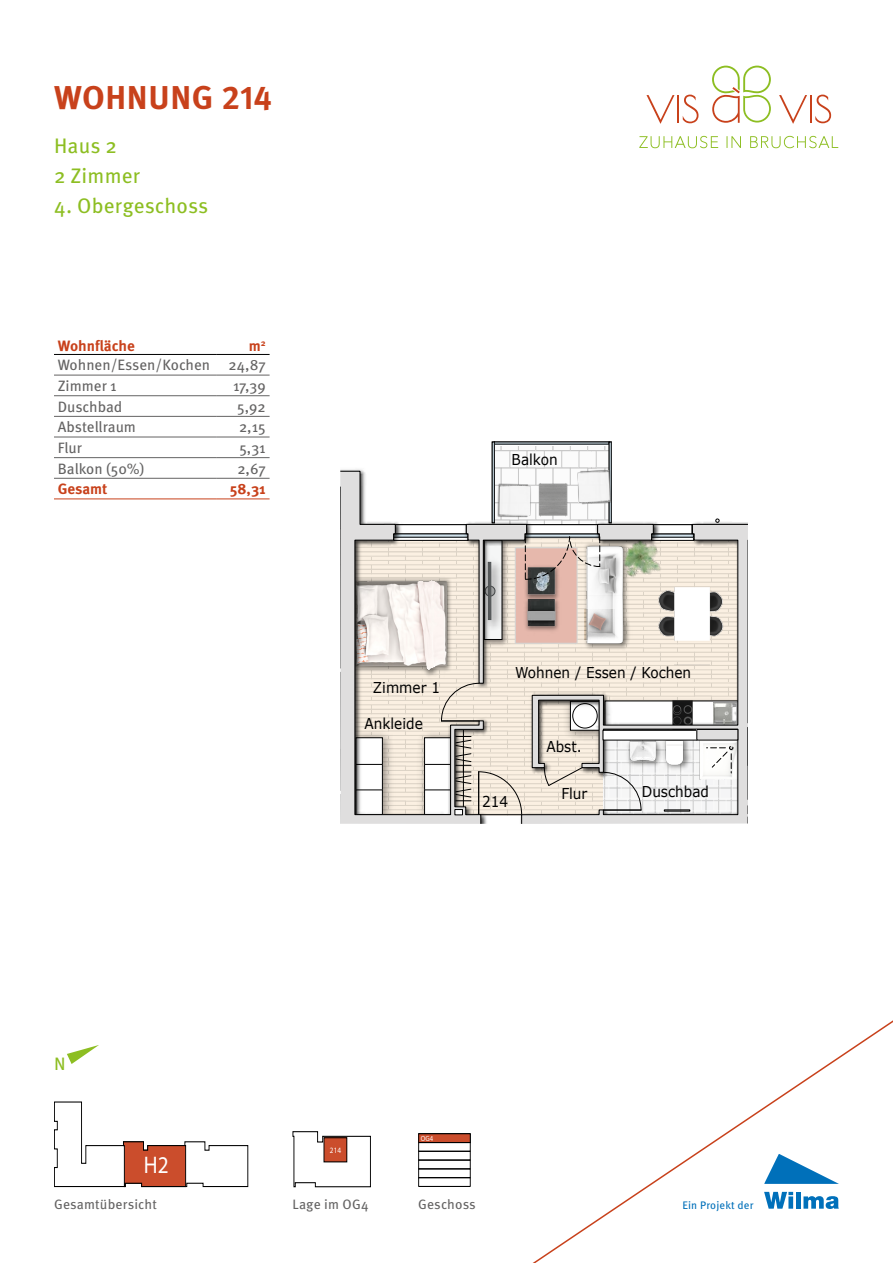
<style>
.page{position:relative;width:893px;height:1263px;background:#fff}
.page>*{position:absolute;margin:0;border:0;box-sizing:border-box;transform-origin:0 0}
.t1{font:700 33px "Meta Pro";letter-spacing:.015em;color:#c8411b}
.t2{font:24.15px "Myriad Pro";color:#fff;scale:.88 1}
.t3{font:21px/30px "Meta Pro";letter-spacing:.005em;color:#8dbe22}
.t4{font:18px "Meta Pro";color:#8dbe22}
.t5{font:15px/20.2px "Meta Pro";color:#646363;text-align:justify}
.t6{font:15px "Verdana";color:#000;scale:.91 1}
.t7{font:700 15px "Meta Pro";color:#c8411b}
.t8{font:13.65px "Meta Pro";letter-spacing:.015em;color:#646363}
.t9{font:10.95px "Meta Pro";letter-spacing:.015em;color:#0070ba}
.t10{font:8.1px "Myriad Pro";color:#fff;scale:.88 1}
.t11{font:7.5px "Myriad Pro";color:#fff;scale:.88 1}
.s1{font-weight:700;color:#c8411b}
</style>
<div class="page">
<svg style="left:340px;top:441px;width:408px;height:383px"></svg>
<svg style="left:418px;top:1020px;width:475px;height:243px"></svg>
<svg style="left:726px;top:136px;width:15px;height:12px"></svg>
<svg style="left:750px;top:136px;width:88px;height:12px"></svg>
<svg style="left:639px;top:136px;width:79px;height:12px"></svg>
<svg style="left:712px;top:66px;width:59px;height:57px"></svg>
<hr style="left:677px;top:95px;width:2px;height:28px;background:#c8411b">
<svg style="left:646px;top:95px;width:28px;height:29px"></svg>
<svg style="left:683px;top:95px;width:15px;height:28px"></svg>
<hr style="left:810px;top:95px;width:2px;height:28px;background:#c8411b">
<svg style="left:779px;top:95px;width:28px;height:29px"></svg>
<svg style="left:815px;top:95px;width:16px;height:28px"></svg>
<svg style="left:54px;top:1101px;width:194px;height:86px"></svg>
<div style="left:418px;top:1177px;width:52px;height:9px;border:1px solid #000"></div>
<div style="left:418px;top:1160px;width:52px;height:9px;border:1px solid #000"></div>
<div style="left:418px;top:1151px;width:52px;height:9px;border:1px solid #000"></div>
<div style="left:419px;top:1134px;width:51px;height:8px;background:#cb4d2c"></div>
<div style="left:418px;top:1133px;width:52px;height:10px;border:1px solid #000"></div>
<svg style="left:292px;top:1131px;width:79px;height:57px"></svg>
<div style="left:324px;top:1138px;width:23px;height:24px;background:#cb4d2c"></div>
<div style="left:324px;top:1137px;width:23px;height:25px;border:1px solid #000"></div>
<hr style="left:54px;top:437px;width:163px;height:1px;background:#646363">
<hr style="left:217px;top:437px;width:53px;height:1px;background:#646363">
<hr style="left:54px;top:457px;width:163px;height:1px;background:#646363">
<hr style="left:217px;top:457px;width:53px;height:1px;background:#646363">
<hr style="left:54px;top:375px;width:163px;height:1px;background:#646363">
<hr style="left:217px;top:375px;width:53px;height:1px;background:#646363">
<hr style="left:54px;top:395px;width:163px;height:1px;background:#646363">
<hr style="left:217px;top:395px;width:53px;height:1px;background:#646363">
<hr style="left:54px;top:416px;width:163px;height:1px;background:#646363">
<hr style="left:217px;top:416px;width:53px;height:1px;background:#646363">
<hr style="left:54px;top:354px;width:163px;height:1px;background:#000">
<hr style="left:217px;top:354px;width:53px;height:1px;background:#000">
<hr style="left:54px;top:478px;width:163px;height:1px;background:#646363">
<hr style="left:217px;top:478px;width:53px;height:1px;background:#646363">
<hr style="left:54px;top:499px;width:163px;height:1px;background:#c8411b">
<hr style="left:217px;top:499px;width:53px;height:1px;background:#c8411b">
<svg style="left:67px;top:1045px;width:32px;height:19px"></svg>
<h1 class="t1" style="left:54px;top:77px;width:220px">WOHNUNG 214</h1>
<h3 class="t3" style="left:54px;top:131px;width:88px">Haus 2<br>2 Zimmer</h3>
<h3 class="t3" style="left:54px;top:191px;width:156px">4. Obergeschoss</h3>
<p class="t7" style="left:58px;top:336px;width:78px">Wohnfläche</p>
<p class="t5" style="left:58px;top:336px;width:209px;text-indent:191px"><span class="s1">m</span><sup>2<br></sup>Wohnen/Essen/Kochen 24,87<br>Zimmer 1</p>
<p class="t5" style="left:233px;top:376px;width:34px">17,39</p>
<p class="t5" style="left:58px;top:397px;width:66px">Duschbad</p>
<p class="t5" style="left:237px;top:397px;width:30px">5,92</p>
<p class="t5" style="left:58px;top:417px;width:80px">Abstellraum</p>
<p class="t5" style="left:239px;top:417px;width:28px">2,15</p>
<p class="t5" style="left:58px;top:438px;width:26px">Flur</p>
<p class="t5" style="left:239px;top:438px;width:28px">5,31</p>
<p class="t5" style="left:58px;top:459px;width:88px">Balkon (50%)</p>
<p class="t5" style="left:237px;top:459px;width:30px">2,67</p>
<p class="t7" style="left:58px;top:480px;width:51px">Gesamt</p>
<p class="t7" style="left:230px;top:480px;width:37px">58,31</p>
<p class="t6" style="left:512px;top:449px;width:52px">Balkon</p>
<p class="t6" style="left:373px;top:678px;width:75px">Zimmer 1</p>
<p class="t6" style="left:364px;top:713px;width:66px">Ankleide</p>
<p class="t6" style="left:515px;top:662px;width:195px">Wohnen / Essen / Kochen</p>
<p class="t6" style="left:482px;top:791px;width:30px">214</p>
<p class="t6" style="left:546px;top:736px;width:40px">Abst.</p>
<p class="t6" style="left:561px;top:783px;width:30px">Flur</p>
<p class="t6" style="left:642px;top:781px;width:75px">Duschbad</p>
<p class="t4" style="left:54px;top:1053px;width:13px">N</p>
<h2 class="t2" style="left:144px;top:1150px;width:30px">H2</h2>
<p class="t10" style="left:330px;top:1145px;width:14px">214</p>
<p class="t11" style="left:421px;top:1134px;width:15px">OG4</p>
<p class="t8" style="left:54px;top:1195px;width:104px">Gesamtübersicht</p>
<p class="t9" style="left:682px;top:1198px;width:73px">Ein Projekt der</p>
<p class="t8" style="left:418px;top:1195px;width:59px">Geschoss</p>
<p class="t8" style="left:292px;top:1195px;width:78px">Lage im OG4</p>
</div>
